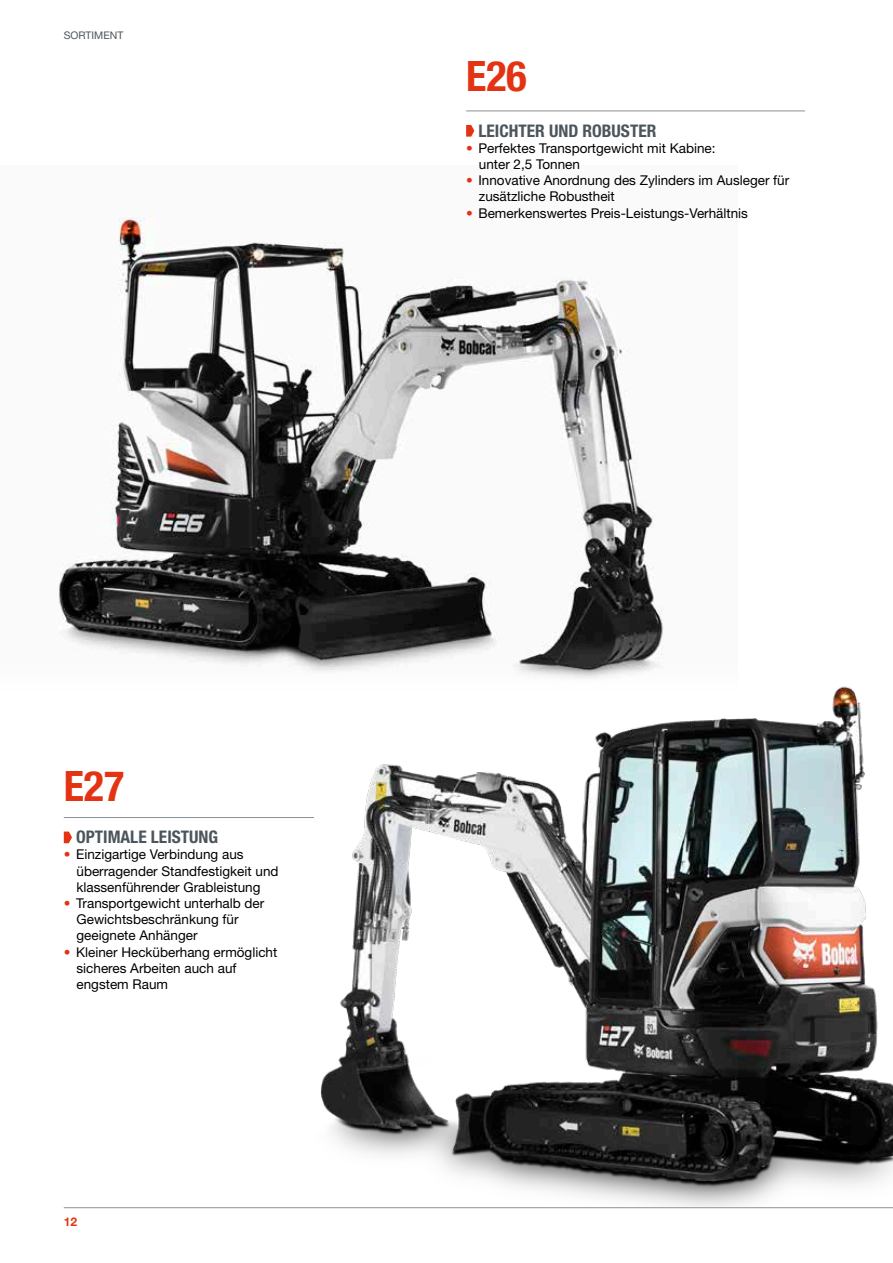
<style>
.page{position:relative;width:893px;height:1263px;background:#fff}
.page>*{position:absolute;margin:0;border:0;box-sizing:border-box;transform-origin:0 0}
.t1{font:700 condensed 42px "Helvetica Neue LT Pro";color:#e43312}
.t2{font:700 condensed 17.4px "Helvetica Neue LT Pro";color:#4c555c}
.t3{font:13.5px/16.2px "Helvetica Neue LT Pro";color:#000}
.t4{font:700 12px "Helvetica Neue LT Pro";color:#e43312}
.t5{font:10.5px "Helvetica Neue LT Pro";color:#4c555c}
.s1{font-weight:700;color:#e43312}
</style>
<div class="page">
<img style="left:320px;top:686px;width:573px;height:521px">
<img style="left:58px;top:217px;width:680px;height:477px">
<hr style="left:64px;top:1207px;width:829px;height:1px;background:#8b9296">
<hr style="left:466px;top:111px;width:339px;height:1px;background:#8b9296">
<svg style="left:466px;top:125px;width:8px;height:12px"></svg>
<hr style="left:64px;top:817px;width:250px;height:1px;background:#8b9296">
<svg style="left:64px;top:831px;width:8px;height:12px"></svg>
<p class="t5" style="left:64px;top:29px;width:61px">SORTIMENT</p>
<h1 class="t1" style="left:466px;top:51px;width:62px">E26</h1>
<p class="t2" style="left:479px;top:120px;width:179px">LEICHTER UND ROBUSTER</p>
<p class="t3" style="left:479px;top:140px;width:238px;text-indent:-13px"><span class="s1">•</span> Perfektes Transportgewicht mit Kabine: unter 2,5 Tonnen</p>
<p class="t3" style="left:479px;top:172px;width:312px;text-indent:-13px"><span class="s1">•</span> Innovative Anordnung des Zylinders im Ausleger für zusätzliche Robustheit</p>
<p class="t3" style="left:466px;top:204px;width:283px"><span class="s1">•</span> Bemerkenswertes Preis-Leistungs-Verhältnis</p>
<h1 class="t1" style="left:64px;top:761px;width:62px">E27</h1>
<p class="t2" style="left:76px;top:827px;width:144px">OPTIMALE LEISTUNG</p>
<p class="t3" style="left:77px;top:846px;width:204px;text-indent:-13px"><span class="s1">•</span> Einzigartige Verbindung aus überragender Standfestigkeit und klassenführender Grableistung</p>
<p class="t3" style="left:77px;top:895px;width:189px;text-indent:-13px"><span class="s1">•</span> Transportgewicht unterhalb der<br>Gewichtsbeschränkung für geeignete Anhänger</p>
<p class="t3" style="left:76px;top:943px;width:202px;text-indent:-13px"><span class="s1">•</span> Kleiner Hecküberhang ermöglicht sicheres Arbeiten auch auf engstem Raum</p>
<p class="t4" style="left:64px;top:1214px;width:15px">12</p>
</div>
